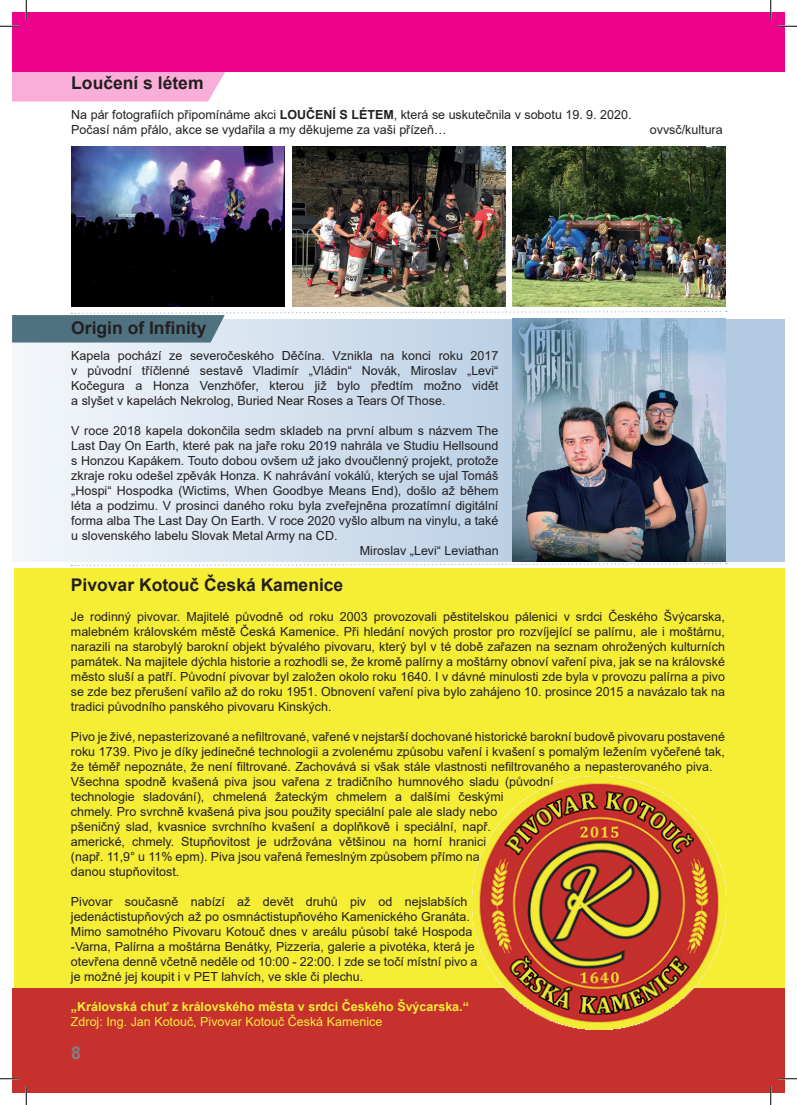
<style>
.page{position:relative;width:797px;height:1105px;background:#fff}
.page>*{position:absolute;margin:0;border:0;box-sizing:border-box;transform-origin:0 0}
.t1{font:700 17.5px "Arial";color:#231f20}
.t2{font:700 17.5px "Arial";color:#808285}
.t3{font:12.5px/15px "Arial";color:#231f20;text-align:justify}
.t4{font:700 12.5px "Arial";color:#f5ee35}
.t5{font:12.5px "Arial";color:#f5ee35}
.s1{font-weight:700}
</style>
<div class="page">
<svg style="left:12px;top:319px;width:773px;height:242px;background:#d3e0ee"></svg>
<svg style="left:12px;top:71px;width:232px;height:31px;background:#f9b2dc"></svg>
<div style="left:14px;top:568px;width:771px;height:432px;background:#f5ee35"></div>
<img style="left:71px;top:147px;width:213px;height:159px">
<img style="left:292px;top:147px;width:213px;height:159px">
<img style="left:513px;top:147px;width:212px;height:159px">
<img style="left:512px;top:342px;width:213px;height:219px">
<div style="left:12px;top:989px;width:773px;height:104px;background:#c6312d"></div>
<img style="left:473px;top:777px;width:252px;height:252px">
<div style="left:12px;top:12px;width:773px;height:59px;background:#ed028c"></div>
<svg style="left:12px;top:311px;width:714px;height:31px"></svg>
<svg style="left:71px;top:563px;width:655px;height:4px"></svg>
<svg style="left:0;top:25px;width:19px;height:2px"></svg>
<svg style="left:778px;top:25px;width:19px;height:2px"></svg>
<svg style="left:0;top:1078px;width:19px;height:1px"></svg>
<svg style="left:778px;top:1078px;width:19px;height:1px"></svg>
<svg style="left:25px;top:0;width:2px;height:19px"></svg>
<svg style="left:25px;top:1086px;width:2px;height:19px"></svg>
<svg style="left:770px;top:0;width:1px;height:19px"></svg>
<svg style="left:770px;top:1086px;width:1px;height:19px"></svg>
<p class="t1" style="left:71px;top:71px;width:134px">Loučení s létem</p>
<p class="t3" style="left:71px;top:107px;width:561px">Na pár fotografiích připomínáme akci <span class="s1">LOUČENÍ S LÉTEM</span>, která se uskutečnila v sobotu 19. 9. 2020.</p>
<p class="t3" style="left:71px;top:122px;width:377px">Počasí nám přálo, akce se vydařila a my děkujeme za vaši přízeň…</p>
<p class="t3" style="left:649px;top:122px;width:74px">ovvsč/kultura</p>
<p class="t1" style="left:71px;top:316px;width:137px">Origin of Infinity</p>
<p class="t3" style="left:71px;top:348px;width:428px">Kapela pochází ze severočeského Děčína. Vznikla na konci roku 2017 v původní tříčlenné sestavě Vladimír „Vládin“ Novák, Miroslav „Levi“ Kočegura a Honza Venzhöfer, kterou již bylo předtím možno vidět</p>
<p class="t3" style="left:71px;top:393px;width:376px">a slyšet v kapelách Nekrolog, Buried Near Roses a Tears Of Those.</p>
<p class="t3" style="left:71px;top:423px;width:428px">V roce 2018 kapela dokončila sedm skladeb na první album s názvem The Last Day On Earth, které pak na jaře roku 2019 nahrála ve Studiu Hellsound s Honzou Kapákem. Touto dobou ovšem už jako dvoučlenný projekt, protože zkraje roku odešel zpěvák Honza. K nahrávání vokálů, kterých se ujal Tomáš „Hospi“ Hospodka (Wictims, When Goodbye Means End), došlo až během léta a podzimu. V prosinci daného roku byla zveřejněna prozatímní digitální forma alba The Last Day On Earth. V roce 2020 vyšlo album na vinylu, a také u slovenského labelu Slovak Metal Army na CD.</p>
<p class="t3" style="left:360px;top:543px;width:140px">Miroslav „Levi“ Leviathan</p>
<p class="t1" style="left:71px;top:572px;width:274px">Pivovar Kotouč Česká Kamenice</p>
<p class="t3" style="left:71px;top:609px;width:655px">Je rodinný pivovar. Majitelé původně od roku 2003 provozovali pěstitelskou pálenici v srdci Českého Švýcarska, malebném královském městě Česká Kamenice. Při hledání nových prostor pro rozvíjející se palírnu, ale i moštárnu, narazili na starobylý barokní objekt bývalého pivovaru, který byl v té době zařazen na seznam ohrožených kulturních památek. Na majitele dýchla historie a rozhodli se, že kromě palírny a moštárny obnoví vaření piva, jak se na královské město sluší a patří. Původní pivovar byl založen okolo roku 1640. I v dávné minulosti zde byla v provozu palírna a pivo se zde bez přerušení vařilo až do roku 1951. Obnovení vaření piva bylo zahájeno 10. prosince 2015 a navázalo tak na tradici původního panského pivovaru Kinských.</p>
<p class="t3" style="left:71px;top:729px;width:655px;text-align:left">Pivo je živé, nepasterizované a nefiltrované, vařené v nejstarší dochované historické barokní budově pivovaru postavené roku 1739. Pivo je díky jedinečné technologii a zvolenému způsobu vaření i kvašení s pomalým ležením vyčeřené tak, že téměř nepoznáte, že není filtrované. Zachovává si však stále vlastnosti nefiltrovaného a nepasterovaného piva.<br>Všechna spodně kvašená piva jsou vařena z tradičního humnového sladu (původní<br>technologie sladování), chmelená žateckým chmelem a dalšími českými<br>chmely. Pro svrchně kvašená piva jsou použity speciální pale ale slady nebo<br>pšeničný slad, kvasnice svrchního kvašení a doplňkově i speciální, např.<br>americké, chmely. Stupňovitost je udržována většinou na horní hranici<br>(např. 11,9° u 11% epm). Piva jsou vařená řemeslným způsobem přímo na<br>danou stupňovitost.</p>
<p class="t3" style="left:71px;top:894px;width:408px;text-align:left">Pivovar současně nabízí až devět druhů piv od nejslabších jedenáctistupňových až po osmnáctistupňového Kamenického Granáta.<br>Mimo samotného Pivovaru Kotouč dnes v areálu působí také Hospoda -Varna, Palírna a moštárna Benátky, Pizzeria, galerie a pivotéka, která je otevřena denně včetně neděle od 10:00 - 22:00. I zde se točí místní pivo a je možné jej koupit i v PET lahvích, ve skle či plechu.</p>
<p class="t4" style="left:71px;top:998px;width:399px">„Královská chuť z královského města v srdci Českého Švýcarska.“</p>
<p class="t5" style="left:71px;top:1013px;width:313px">Zdroj: Ing. Jan Kotouč, Pivovar Kotouč Česká Kamenice</p>
<p class="t2" style="left:71px;top:1040px;width:11px">8</p>
</div>
